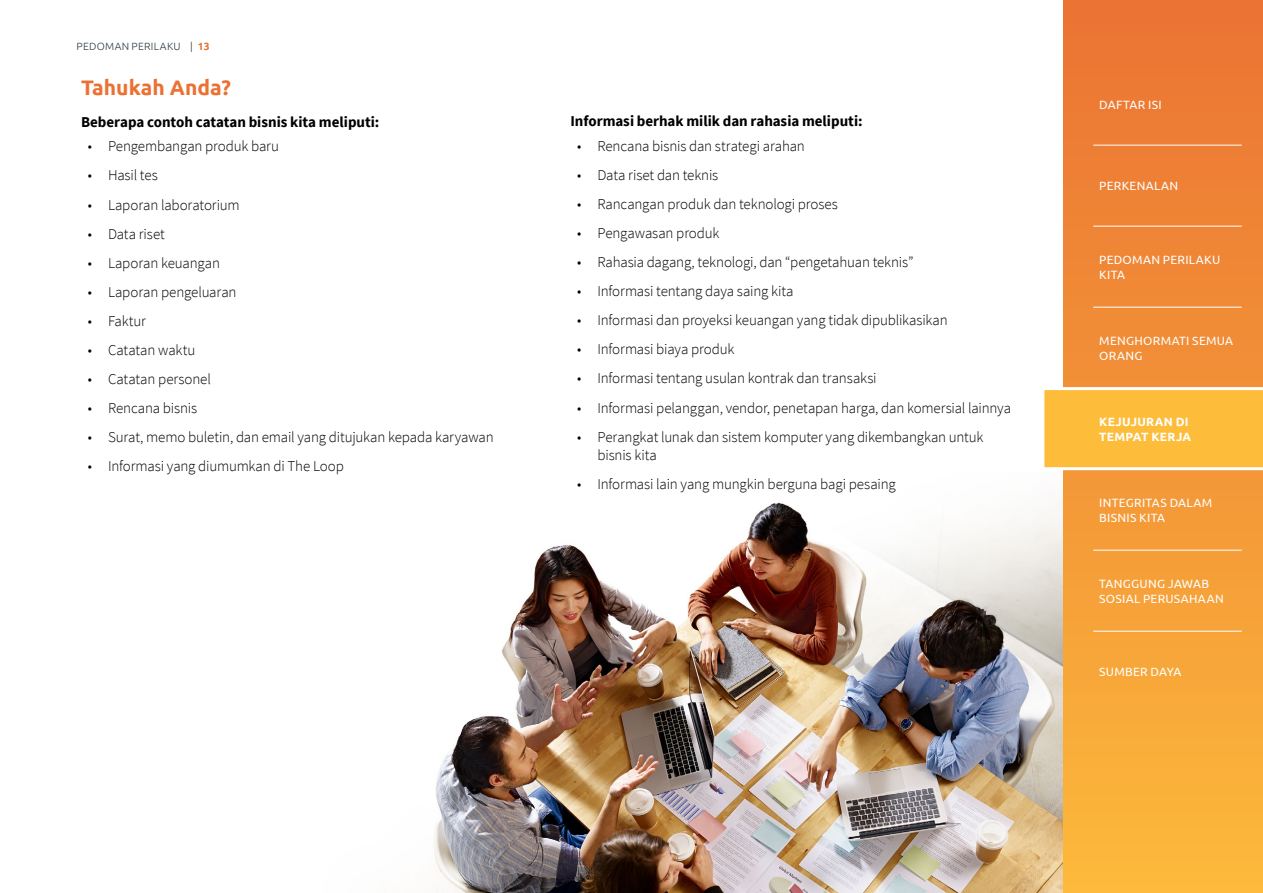
<style>
.page{position:relative;width:1263px;height:893px;background:#fff}
.page>*{position:absolute;margin:0;border:0;box-sizing:border-box;transform-origin:0 0}
.t1{font:700 21px "Ubuntu";color:#eb7133}
.t2{font:300 15px/18px "Source Sans Pro";letter-spacing:-.01em;color:#000}
.t3{font:700 15px "Source Sans Pro";color:#000}
.t4{font:12px/15px "Ubuntu";letter-spacing:.025em;color:#fff}
.t5{font:700 12px/15px "Ubuntu";letter-spacing:.025em;color:#fff}
.t6{font:300 10.5px "Ubuntu";letter-spacing:.025em;color:#313d44}
.s1{font-weight:700;color:#eb7133}
</style>
<div class="page">
<div style="left:1063px;top:0;width:200px;height:893px;background:linear-gradient(to bottom,#ea7334,#fcb93b)"></div>
<div style="left:1079px;top:387px;width:184px;height:83px;background:#fdbd3b"></div>
<hr style="left:1093px;top:145px;width:149px;height:1px;background:#fff">
<hr style="left:1093px;top:226px;width:149px;height:1px;background:#fff">
<hr style="left:1093px;top:307px;width:149px;height:1px;background:#fff">
<hr style="left:1093px;top:388px;width:149px;height:1px;background:#fff">
<hr style="left:1093px;top:469px;width:149px;height:1px;background:#fff">
<hr style="left:1093px;top:550px;width:149px;height:1px;background:#fff">
<hr style="left:1093px;top:631px;width:149px;height:1px;background:#fff">
<img style="left:434px;top:0;width:645px;height:893px">
<p class="t6" style="left:77px;top:40px;width:135px">PEDOMAN PERILAKU | <span class="s1">13</span></p>
<h1 class="t1" style="left:81px;top:75px;width:151px">Tahukah Anda?</h1>
<p class="t3" style="left:81px;top:112px;width:300px">Beberapa contoh catatan bisnis kita meliputi:</p>
<p class="t2" style="left:88px;top:137px;width:193px">• Pengembangan produk baru</p>
<p class="t2" style="left:88px;top:166px;width:72px">• Hasil tes</p>
<p class="t2" style="left:88px;top:196px;width:154px">• Laporan laboratorium</p>
<p class="t2" style="left:88px;top:225px;width:79px">• Data riset</p>
<p class="t2" style="left:88px;top:254px;width:134px">• Laporan keuangan</p>
<p class="t2" style="left:88px;top:283px;width:150px">• Laporan pengeluaran</p>
<p class="t2" style="left:88px;top:312px;width:60px">• Faktur</p>
<p class="t2" style="left:88px;top:341px;width:109px">• Catatan waktu</p>
<p class="t2" style="left:88px;top:370px;width:125px">• Catatan personel</p>
<p class="t2" style="left:88px;top:399px;width:111px">• Rencana bisnis</p>
<p class="t2" style="left:88px;top:428px;width:407px">• Surat, memo buletin, dan email yang ditujukan kepada karyawan</p>
<p class="t2" style="left:88px;top:457px;width:258px">• Informasi yang diumumkan di The Loop</p>
<p class="t3" style="left:570px;top:111px;width:294px">Informasi berhak milik dan rahasia meliputi:</p>
<p class="t2" style="left:577px;top:137px;width:229px">• Rencana bisnis dan strategi arahan</p>
<p class="t2" style="left:577px;top:166px;width:143px">• Data riset dan teknis</p>
<p class="t2" style="left:577px;top:195px;width:262px">• Rancangan produk dan teknologi proses</p>
<p class="t2" style="left:577px;top:224px;width:144px">• Pengawasan produk</p>
<p class="t2" style="left:577px;top:253px;width:338px">• Rahasia dagang, teknologi, dan “pengetahuan teknis”</p>
<p class="t2" style="left:577px;top:282px;width:218px">• Informasi tentang daya saing kita</p>
<p class="t2" style="left:577px;top:311px;width:372px">• Informasi dan proyeksi keuangan yang tidak dipublikasikan</p>
<p class="t2" style="left:577px;top:340px;width:159px">• Informasi biaya produk</p>
<p class="t2" style="left:577px;top:369px;width:301px">• Informasi tentang usulan kontrak dan transaksi</p>
<p class="t2" style="left:577px;top:399px;width:435px">• Informasi pelanggan, vendor, penetapan harga, dan komersial lainnya</p>
<p class="t2" style="left:597px;top:428px;width:388px;text-indent:-20px">• Perangkat lunak dan sistem komputer yang dikembangkan untuk bisnis kita</p>
<p class="t2" style="left:577px;top:475px;width:320px">• Informasi lain yang mungkin berguna bagi pesaing</p>
<p class="t4" style="left:1099px;top:97px;width:64px">DAFTAR ISI</p>
<p class="t4" style="left:1099px;top:178px;width:80px">PERKENALAN</p>
<p class="t4" style="left:1099px;top:252px;width:123px">PEDOMAN PERILAKU<br>KITA</p>
<p class="t4" style="left:1099px;top:333px;width:135px">MENGHORMATI SEMUA<br>ORANG</p>
<p class="t5" style="left:1099px;top:414px;width:93px">KEJUJURAN DI<br>TEMPAT KERJA</p>
<p class="t4" style="left:1099px;top:495px;width:115px">INTEGRITAS DALAM<br>BISNIS KITA</p>
<p class="t4" style="left:1099px;top:576px;width:126px">TANGGUNG JAWAB<br>SOSIAL PERUSAHAAN</p>
<p class="t4" style="left:1099px;top:664px;width:84px">SUMBER DAYA</p>
</div>
